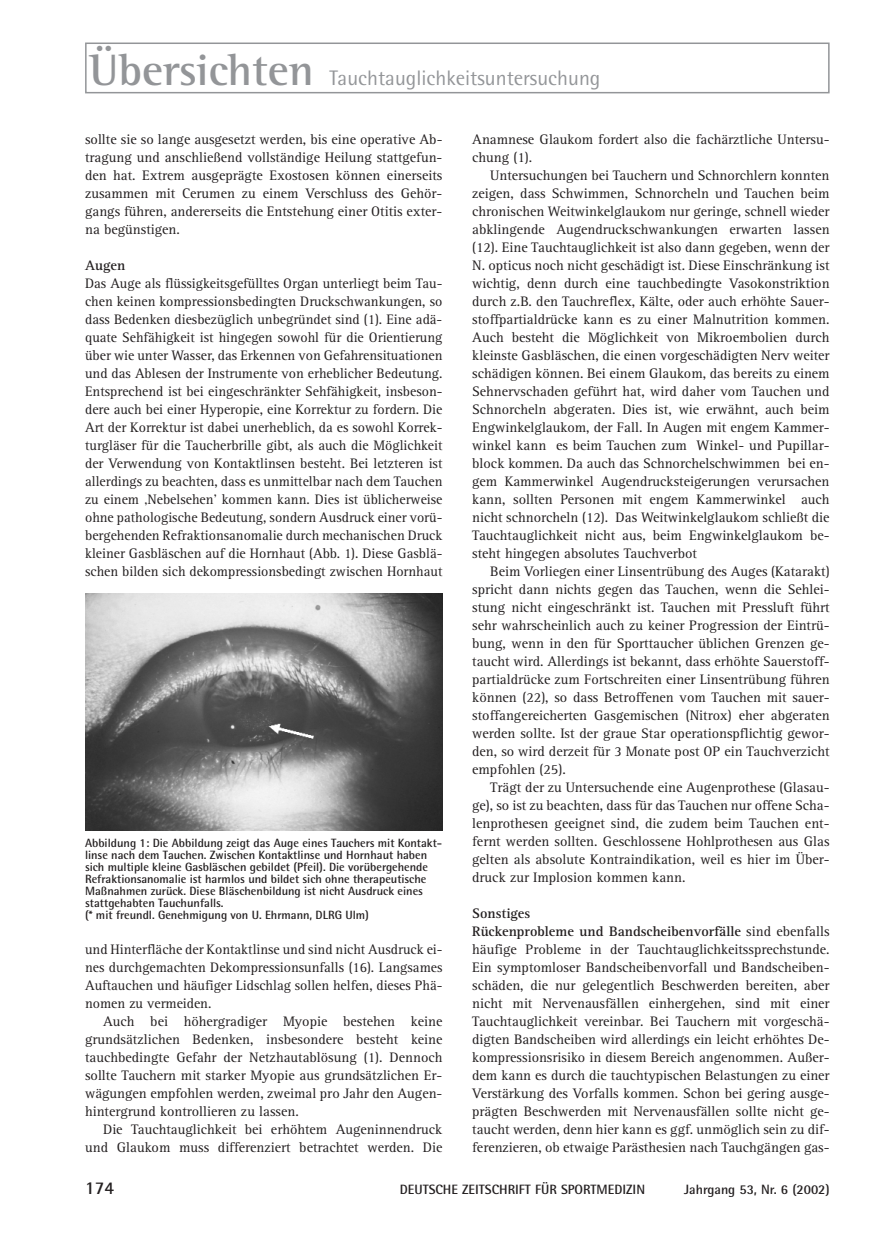
<style>
.page{position:relative;width:872px;height:1233px;background:#fff}
.page>*{position:absolute;margin:0;border:0;box-sizing:border-box;transform-origin:0 0}
.t1{font:21px "Rotis Semi Sans";color:#939598}
.t2{font:700 18px "Rotis Semi Sans";color:#231f20}
.t3{font:14.25px/18px "Rotis Serif";color:#231f20;text-align:justify}
.t4{font:700 14.25px "Rotis Serif";color:#231f20}
.t5{font:700 13.5px "Rotis Semi Sans";color:#231f20}
.t6{font:700 12px/12px "Rotis Semi Sans";color:#231f20}
.s1{font-family:"Rotis Semi Serif";font-weight:700;font-size:45px}
.s2{font-weight:700}
</style>
<div class="page">
<div style="left:85px;top:43px;width:744px;height:50px;border:2px solid #939598"></div>
<img style="left:85px;top:593px;width:357px;height:238px">
<h1 class="t1" style="left:90px;top:70px;width:512px"><span class="s1">Übersichten</span> Tauchtauglichkeitsuntersuchung</h1>
<p class="t3" style="left:85px;top:132px;width:359px">sollte sie so lange ausgesetzt werden, bis eine operative Ab&shy;tragung und anschließend vollständige Heilung stattgefun&shy;den hat. Extrem ausgeprägte Exostosen können einerseits zusammen mit Cerumen zu einem Verschluss des Gehör&shy;gangs führen, andererseits die Entstehung einer Otitis exter&shy;na begünstigen.</p>
<p class="t4" style="left:85px;top:261px;width:42px">Augen</p>
<p class="t3" style="left:85px;top:276px;width:359px">Das Auge als flüssigkeitsgefülltes Organ unterliegt beim Tau&shy;chen keinen kompressionsbedingten Druckschwankungen, so dass Bedenken diesbezüglich unbegründet sind (1). Eine adä&shy;quate Sehfähigkeit ist hingegen sowohl für die Orientierung über wie unter Wasser, das Erkennen von Gefahrensituationen und das Ablesen der Instrumente von erheblicher Bedeutung.<br>Entsprechend ist bei eingeschränkter Sehfähigkeit, insbeson&shy;dere auch bei einer Hyperopie, eine Korrektur zu fordern. Die Art der Korrektur ist dabei unerheblich, da es sowohl Korrek&shy;turgläser für die Taucherbrille gibt, als auch die Möglichkeit der Verwendung von Kontaktlinsen besteht. Bei letzteren ist allerdings zu beachten, dass es unmittelbar nach dem Tauchen zu einem ‚Nebelsehen’ kommen kann. Dies ist üblicherweise ohne pathologische Bedeutung, sondern Ausdruck einer vorü&shy;bergehenden Refraktionsanomalie durch mechanischen Druck kleiner Gasbläschen auf die Hornhaut (Abb. 1). Diese Gasblä&shy;schen bilden sich dekompressionsbedingt zwischen Hornhaut</p>
<p class="t6" style="left:85px;top:838px;width:358px">Abbildung 1: Die Abbildung zeigt das Auge eines Tauchers mit Kontakt&shy;linse nach dem Tauchen. Zwischen Kontaktlinse und Hornhaut haben sich multiple kleine Gasbläschen gebildet (Pfeil). Die vorübergehende Refraktionsanomalie ist harmlos und bildet sich ohne therapeutische Maßnahmen zurück. Diese Bläschenbildung ist nicht Ausdruck eines stattgehabten Tauchunfalls.<br>(* mit freundl. Genehmigung von U. Ehrmann, DLRG Ulm)</p>
<p class="t3" style="left:85px;top:942px;width:359px">und Hinterfläche der Kontaktlinse und sind nicht Ausdruck ei&shy;nes durchgemachten Dekompressionsunfalls (16). Langsames Auftauchen und häufiger Lidschlag sollen helfen, dieses Phä&shy;nomen zu vermeiden.</p>
<p class="t3" style="left:85px;top:1014px;width:359px;text-indent:18px">Auch bei höhergradiger Myopie bestehen keine grundsätzlichen Bedenken, insbesondere besteht keine tauchbedingte Gefahr der Netzhautablösung (1). Dennoch sollte Tauchern mit starker Myopie aus grundsätzlichen Er&shy;wägungen empfohlen werden, zweimal pro Jahr den Augen&shy;hintergrund kontrollieren zu lassen.</p>
<p class="t3" style="left:85px;top:1122px;width:359px;text-align:right">Die Tauchtauglichkeit bei erhöhtem Augeninnendruck und Glaukom muss differenziert betrachtet werden. Die</p>
<p class="t3" style="left:472px;top:132px;width:359px">Anamnese Glaukom fordert also die fachärztliche Untersu&shy;chung (1).</p>
<p class="t3" style="left:472px;top:168px;width:359px;text-indent:18px">Untersuchungen bei Tauchern und Schnorchlern konnten zeigen, dass Schwimmen, Schnorcheln und Tauchen beim chronischen Weitwinkelglaukom nur geringe, schnell wieder abklingende Augendruckschwankungen erwarten lassen (12). Eine Tauchtauglichkeit ist also dann gegeben, wenn der N. opticus noch nicht geschädigt ist. Diese Einschränkung ist wichtig, denn durch eine tauchbedingte Vasokonstriktion durch z.B. den Tauchreflex, Kälte, oder auch erhöhte Sauer&shy;stoffpartialdrücke kann es zu einer Malnutrition kommen.<br>Auch besteht die Möglichkeit von Mikroembolien durch kleinste Gasbläschen, die einen vorgeschädigten Nerv weiter schädigen können. Bei einem Glaukom, das bereits zu einem Sehnervschaden geführt hat, wird daher vom Tauchen und Schnorcheln abgeraten. Dies ist, wie erwähnt, auch beim Engwinkelglaukom, der Fall. In Augen mit engem Kammer&shy;winkel kann es beim Tauchen zum Winkel- und Pupillar&shy;block kommen. Da auch das Schnorchelschwimmen bei en&shy;gem Kammerwinkel Augendrucksteigerungen verursachen kann, sollten Personen mit engem Kammerwinkel auch nicht schnorcheln (12). Das Weitwinkelglaukom schließt die Tauchtauglichkeit nicht aus, beim Engwinkelglaukom be&shy;steht hingegen absolutes Tauchverbot</p>
<p class="t3" style="left:472px;top:564px;width:359px;text-indent:18px">Beim Vorliegen einer Linsentrübung des Auges (Katarakt) spricht dann nichts gegen das Tauchen, wenn die Sehlei&shy;stung nicht eingeschränkt ist. Tauchen mit Pressluft führt sehr wahrscheinlich auch zu keiner Progression der Eintrü&shy;bung, wenn in den für Sporttaucher üblichen Grenzen ge&shy;taucht wird. Allerdings ist bekannt, dass erhöhte Sauerstoff&shy;partialdrücke zum Fortschreiten einer Linsentrübung führen können (22), so dass Betroffenen vom Tauchen mit sauer&shy;stoffangereicherten Gasgemischen (Nitrox) eher abgeraten werden sollte. Ist der graue Star operationspflichtig gewor&shy;den, so wird derzeit für 3 Monate post OP ein Tauchverzicht empfohlen (25).</p>
<p class="t3" style="left:472px;top:780px;width:359px;text-indent:18px">Trägt der zu Untersuchende eine Augenprothese (Glasau&shy;ge), so ist zu beachten, dass für das Tauchen nur offene Scha&shy;lenprothesen geeignet sind, die zudem beim Tauchen ent&shy;fernt werden sollten. Geschlossene Hohlprothesen aus Glas gelten als absolute Kontraindikation, weil es hier im Über&shy;druck zur Implosion kommen kann.</p>
<p class="t3" style="left:472px;top:906px;width:359px;text-align:left"><span class="s2">Sonstiges<br>Rückenprobleme und Bandscheibenvorfälle</span> sind ebenfalls häufige Probleme in der Tauchtauglichkeitssprechstunde.<br>Ein symptomloser Bandscheibenvorfall und Bandscheiben&shy;schäden, die nur gelegentlich Beschwerden bereiten, aber nicht mit Nervenausfällen einhergehen, sind mit einer Tauchtauglichkeit vereinbar. Bei Tauchern mit vorgeschä&shy;digten Bandscheiben wird allerdings ein leicht erhöhtes De&shy;kompressionsrisiko in diesem Bereich angenommen. Außer&shy;dem kann es durch die tauchtypischen Belastungen zu einer Verstärkung des Vorfalls kommen. Schon bei gering ausge&shy;prägten Beschwerden mit Nervenausfällen sollte nicht ge&shy;taucht werden, denn hier kann es ggf. unmöglich sein zu dif&shy;ferenzieren, ob etwaige Parästhesien nach Tauchgängen gas-</p>
<p class="t2" style="left:85px;top:1182px;width:30px">174</p>
<p class="t5" style="left:400px;top:1185px;width:247px">DEUTSCHE ZEITSCHRIFT FÜR SPORTMEDIZIN</p>
<p class="t5" style="left:684px;top:1185px;width:147px">Jahrgang 53, Nr. 6 (2002)</p>
</div>
